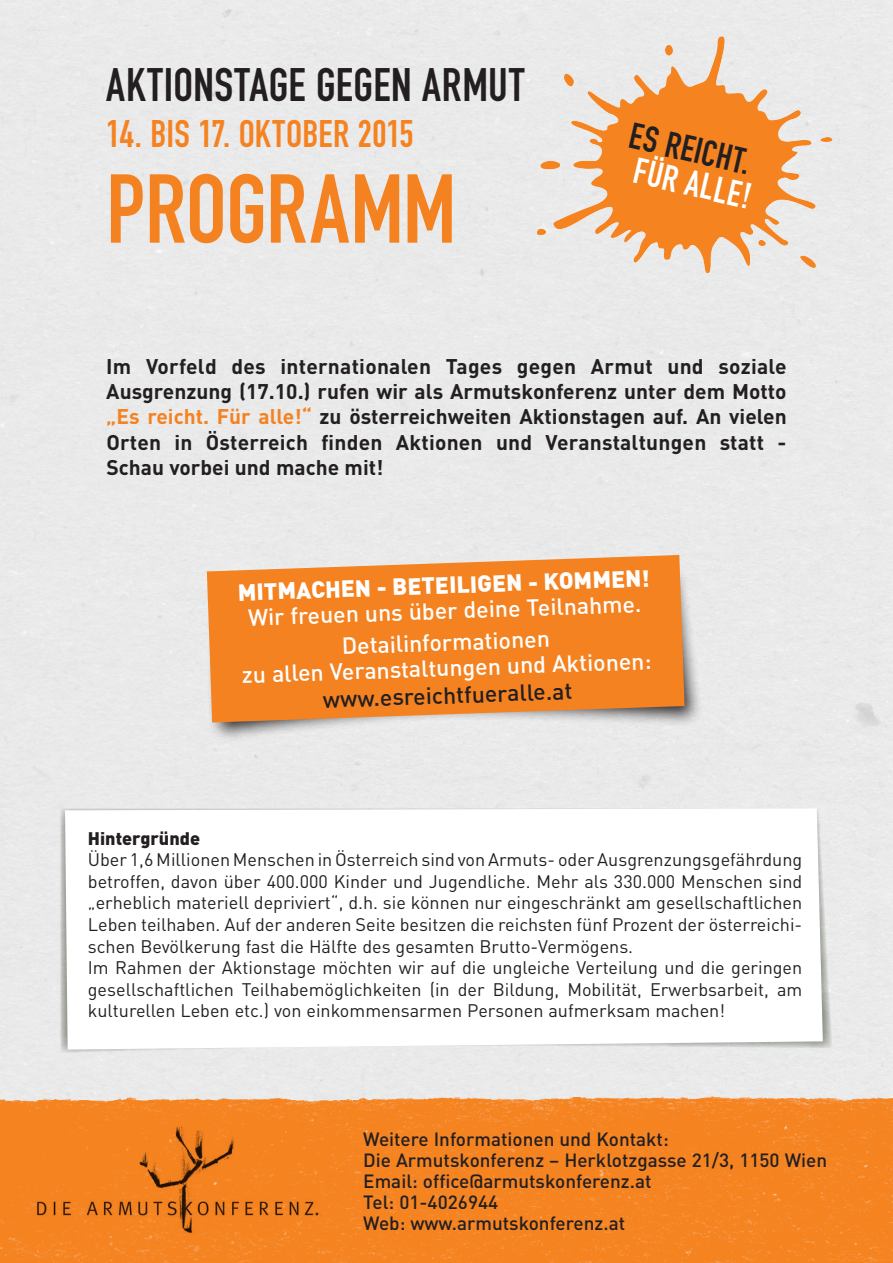
<style>
.page{position:relative;width:893px;height:1263px;background:#fff}
.page>*{position:absolute;margin:0;border:0;box-sizing:border-box;transform-origin:0 0}
.t1{font:96px "DIN Engschrift";color:#f58220}
.t2{font:46.35px "DIN Engschrift";letter-spacing:.01em;color:#231f20}
.t3{font:37.8px "DIN Engschrift";letter-spacing:.005em;color:#f58220}
.t4{font:36px "DIN Engschrift";color:#231f20}
.t5{font:36px "DIN Engschrift";color:#fff}
.t6{font:500 23.1px/31.7px "DIN";color:#fff;text-align:center}
.t7{font:900 23.1px "DIN";color:#fff}
.t8{font:500 23.1px "DIN";color:#231f20}
.t9{font:700 21px/25.2px "DIN";letter-spacing:.01em;color:#231f20;text-align:justify}
.t10{font:500 18.9px/21px "DIN";color:#231f20}
.t11{font:18px/21.6px "DIN";color:#231f20}
.t12{font:900 18px "DIN";color:#231f20}
.s1{color:#f58220}
</style>
<div class="page">
<img style="left:0;top:0;width:893px;height:1263px">
<img style="left:333px;top:1213px;width:360px;height:4px">
<img style="left:671px;top:37px;width:49px;height:50px">
<img style="left:170px;top:1097px;width:523px;height:4px">
<img style="left:23px;top:1109px;width:310px;height:133px">
<div style="left:205px;top:564px;width:498px;height:178px;background:#231f20;opacity:.95"></div>
<svg style="left:207px;top:555px;width:478px;height:167px;background:#f18a33"></svg>
<svg style="left:60px;top:808px;width:773px;height:245px;background:#dcdddc"></svg>
<svg style="left:65px;top:808px;width:758px;height:241px"></svg>
<h2 class="t2" style="left:106px;top:57px;width:420px">AKTIONSTAGE GEGEN ARMUT</h2>
<h3 class="t3" style="left:106px;top:111px;width:309px">14. BIS 17. OKTOBER 2015</h3>
<h1 class="t1" style="left:106px;top:153px;width:352px">PROGRAMM</h1>
<h3 class="t4" style="left:635px;top:114px;width:125px;rotate:13deg">ES REICHT.</h3>
<h3 class="t5" style="left:639px;top:149px;width:121px;rotate:13deg">FÜR ALLE!</h3>
<p class="t9" style="left:106px;top:353px;width:682px">I m Vorfeld des internationalen Tages gegen Armut und soziale Ausgrenzung (17.10.) rufen wir als Armutskonferenz unter dem Motto <span class="s1">„Es reicht. Für alle!“</span> zu österreichweiten Aktionstagen auf. An vielen Orten in Österreich finden Aktionen und Veranstaltungen statt - Schau vorbei und mache mit!</p>
<p class="t7" style="left:237px;top:577px;width:414px;rotate:-2deg">Mit m achen - Bet eiligen - Komm en!</p>
<p class="t6" style="left:248px;top:601px;width:395px;rotate:-2deg">Wir freuen uns über deine Teilnahme.<br>Detailinformationen</p>
<p class="t6" style="left:241px;top:658px;width:411px;rotate:-2deg">zu allen Veranstaltungen und Aktionen:</p>
<p class="t8" style="left:322px;top:685px;width:251px;rotate:-2deg">www.esreichtfueralle.at</p>
<p class="t12" style="left:88px;top:826px;width:114px">Hintergründe</p>
<p class="t11" style="left:88px;top:849px;width:716px">Über 1,6 Millionen Menschen in Österreich sind von Armuts- oder Ausgrenzungsgefährdung betroffen, davon über 400.000 Kinder und Jugendliche. Mehr als 330.000 Menschen sind „erheblich materiell depriviert“, d.h. sie können nur eingeschränkt am gesellschaftlichen Leben teilhaben. Auf der anderen Seite besitzen die reichsten fünf Prozent der österreichi&shy;schen Bevölkerung fast die Hälfte des gesamten Brutto-Vermögens.<br>Im Rahmen der Aktionstage möchten wir auf die ungleiche Verteilung und die geringen gesellschaftlichen Teilhabemöglichkeiten (in der Bildung, Mobilität, Erwerbsarbeit, am kulturellen Leben etc.) von einkommensarmen Personen aufmerksam machen!</p>
<p class="t10" style="left:363px;top:1128px;width:465px">Weitere Informationen und Kontakt:<br>Die Armutskonferenz – Herklotzgasse 21/3, 1150 Wien Email: office@armutskonferenz.at<br>Tel: 01-4026944<br>Web: www.armutskonferenz.at</p>
</div>
